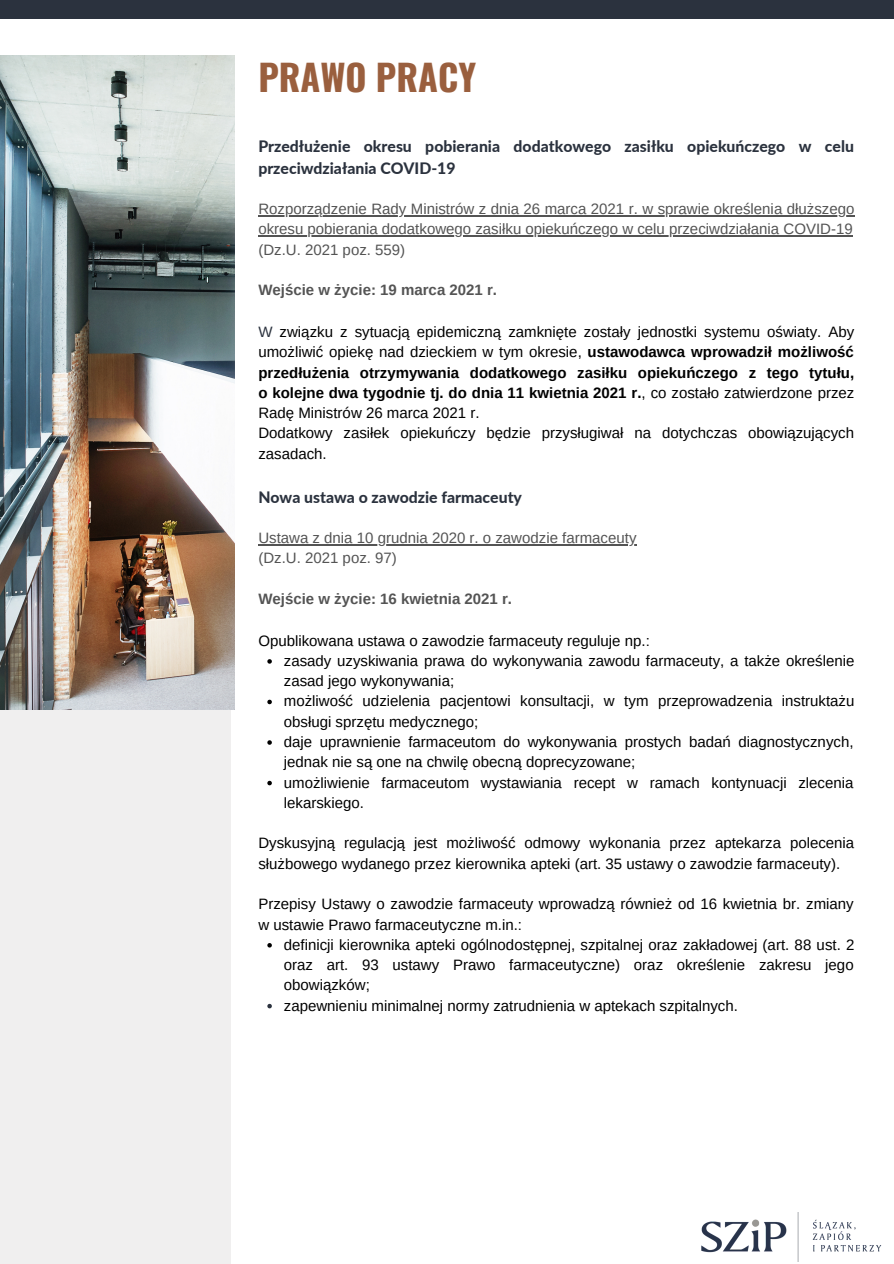
<style>
.page{position:relative;width:894px;height:1264px;background:#fff}
.page>*{position:absolute;margin:0;border:0;box-sizing:border-box;transform-origin:0 0}
.t1{font:700 36px "Oswald";color:#9a5f3e}
.t2{font:800 15.75px/21.5px "Lato";color:#2b323e}
.t3{font:15px/20.2px "Arimo";color:#000}
.t4{font:15px/20.2px "Arimo";color:#545454}
.t5{font:700 15px "Arimo";color:#545454}
.s1{color:#2b323e}
.s2{font-weight:700}
</style>
<div class="page">
<div style="left:0;top:552px;width:231px;height:711px;background:#f0efef"></div>
<div style="left:0;top:0;width:893px;height:19px;background:#2b323e"></div>
<img style="left:701px;top:1212px;width:181px;height:50px">
<img style="left:0;top:55px;width:234px;height:654px">
<svg style="left:267px;top:659px;width:5px;height:4px"></svg>
<svg style="left:267px;top:699px;width:5px;height:5px"></svg>
<svg style="left:267px;top:740px;width:5px;height:4px"></svg>
<svg style="left:267px;top:780px;width:5px;height:5px"></svg>
<svg style="left:267px;top:943px;width:5px;height:4px"></svg>
<svg style="left:267px;top:1003px;width:5px;height:5px"></svg>
<hr style="left:258px;top:215px;width:596px;height:1px;background:#545454">
<hr style="left:258px;top:235px;width:594px;height:2px;background:#545454">
<hr style="left:258px;top:544px;width:378px;height:1px;background:#545454">
<p class="t1" style="left:258px;top:49px;width:219px">PRAWO PRACY</p>
<p class="t2" style="left:258px;top:135px;width:597px">Przedłużenie okresu pobierania dodatkowego zasiłku opiekuńczego w celu przeciwdziałania COVID-19</p>
<p class="t4" style="left:258px;top:199px;width:597px">Rozporządzenie Rady Ministrów z dnia 26 marca 2021 r. w sprawie określenia dłuższego okresu pobierania dodatkowego zasiłku opiekuńczego w celu przeciwdziałania COVID-19</p>
<p class="t4" style="left:258px;top:239px;width:148px">(Dz.U. 2021 poz. 559)</p>
<p class="t5" style="left:258px;top:282px;width:240px">Wejście w życie: 19 marca 2021 r.</p>
<p class="t3" style="left:258px;top:321px;width:597px;text-align:justify"><span class="s1">W</span> związku z sytuacją epidemiczną zamknięte zostały jednostki systemu oświaty. Aby umożliwić opiekę nad dzieckiem w tym okresie, <span class="s2">ustawodawca wprowadził możliwość przedłużenia otrzymywania dodatkowego zasiłku opiekuńczego z tego tytułu, o kolejne dwa tygodnie tj. do dnia 11 kwietnia 2021 r.</span>, co zostało zatwierdzone przez Radę Ministrów 26 marca 2021 r.</p>
<p class="t3" style="left:258px;top:423px;width:597px">Dodatkowy zasiłek opiekuńczy będzie przysługiwał na dotychczas obowiązujących zasadach.</p>
<p class="t2" style="left:258px;top:486px;width:265px">Nowa ustawa o zawodzie farmaceuty</p>
<p class="t4" style="left:258px;top:528px;width:379px">Ustawa z dnia 10 grudnia 2020 r. o zawodzie farmaceuty</p>
<p class="t4" style="left:258px;top:548px;width:140px">(Dz.U. 2021 poz. 97)</p>
<p class="t5" style="left:258px;top:590px;width:255px">Wejście w życie: 16 kwietnia 2021 r.</p>
<p class="t3" style="left:258px;top:630px;width:393px">Opublikowana ustawa o zawodzie farmaceuty reguluje np.:</p>
<p class="t3" style="left:284px;top:650px;width:572px">zasady uzyskiwania prawa do wykonywania zawodu farmaceuty, a także określenie zasad jego wykonywania;</p>
<p class="t3" style="left:284px;top:691px;width:572px">możliwość udzielenia pacjentowi konsultacji, w tym przeprowadzenia instruktażu obsługi sprzętu medycznego;</p>
<p class="t3" style="left:284px;top:731px;width:571px">daje uprawnienie farmaceutom do wykonywania prostych badań diagnostycznych, jednak nie są one na chwilę obecną doprecyzowane;</p>
<p class="t3" style="left:284px;top:772px;width:571px">umożliwienie farmaceutom wystawiania recept w ramach kontynuacji zlecenia lekarskiego.</p>
<p class="t3" style="left:258px;top:833px;width:597px">Dyskusyjną regulacją jest możliwość odmowy wykonania przez aptekarza polecenia służbowego wydanego przez kierownika apteki (art. 35 ustawy o zawodzie farmaceuty).</p>
<p class="t3" style="left:258px;top:893px;width:596px">Przepisy Ustawy o zawodzie farmaceuty wprowadzą również od 16 kwietnia br. zmiany w ustawie Prawo farmaceutyczne m.in.:</p>
<p class="t3" style="left:284px;top:934px;width:572px;text-align:justify">definicji kierownika apteki ogólnodostępnej, szpitalnej oraz zakładowej (art. 88 ust. 2 oraz art. 93 ustawy Prawo farmaceutyczne) oraz określenie zakresu jego obowiązków;</p>
<p class="t3" style="left:284px;top:995px;width:455px">zapewnieniu minimalnej normy zatrudnienia w aptekach szpitalnych.</p>
</div>
